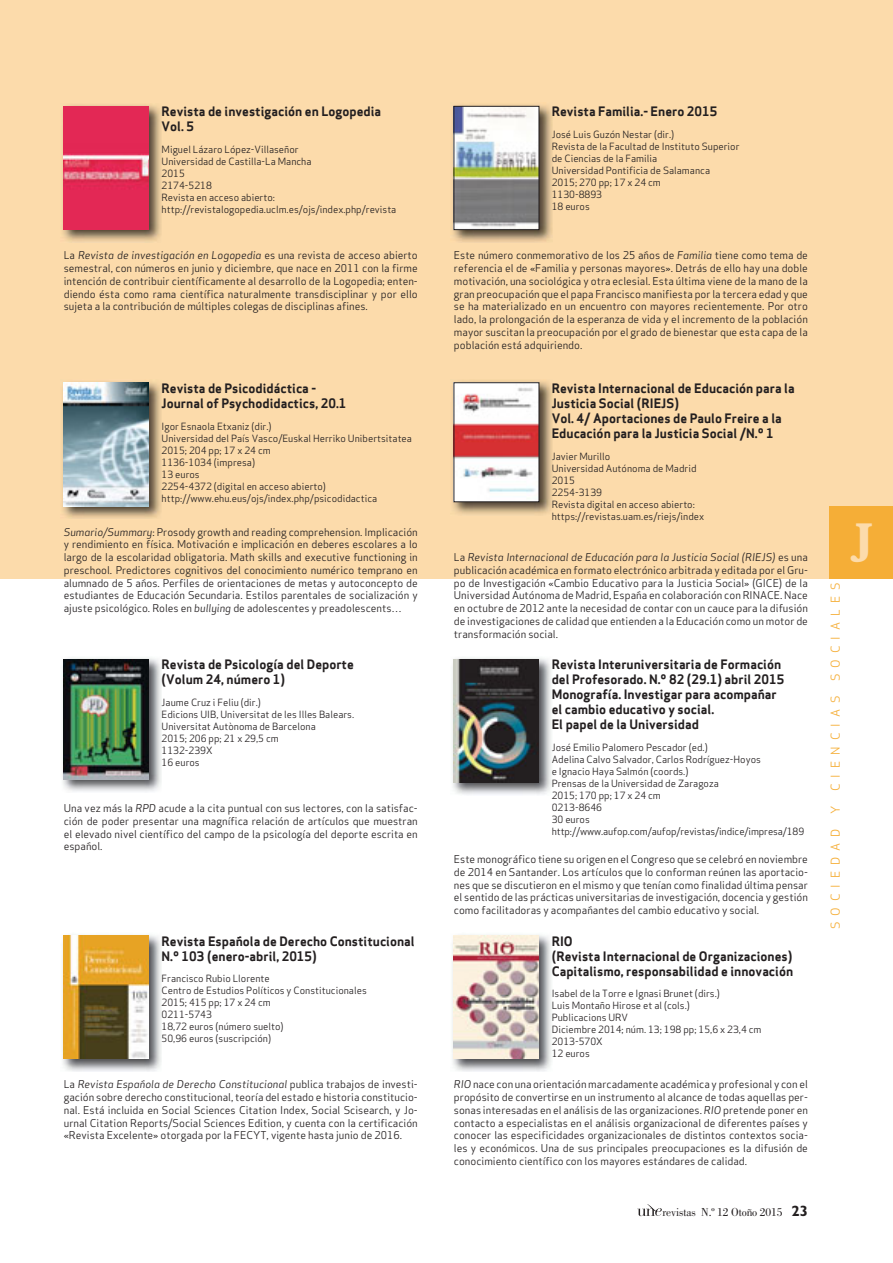
<style>
.page{position:relative;width:893px;height:1263px;background:#fff}
.page>*{position:absolute;margin:0;border:0;box-sizing:border-box;transform-origin:0 0}
.t1{font:700 43.5px "Aldine 721 BT";color:#fcdbab;scale:1.1 1}
.t2{font:12.75px/15px "Apex Sans Bold T";color:#231f20}
.t3{font:12px "Apex Sans Book T";letter-spacing:.5em;color:#f5ae37}
.t4{font:12px "Bodoni Std";letter-spacing:-.01em;color:#231f20;scale:.95 1}
.t5{font:10.5px/12.8px "Apex Sans Book T";color:#231f20;text-align:justify}
.t6{font:10.5px "Apex Sans Book Italic T";color:#231f20}
.t7{font:9.75px/12px "Apex Sans Book T";color:#231f20}
.s1{font-family:"Apex Sans Book T"}
.s2{font-family:"Apex Sans Book Italic T"}
.s3{font-family:"Gill Sans Std";font-weight:700;font-size:15px}
</style>
<div class="page">
<div style="left:0;top:0;width:893px;height:578px;background:#fcdbab"></div>
<div style="left:829px;top:506px;width:64px;height:72px;background:#f5ae37"></div>
<svg style="left:637px;top:1204px;width:25px;height:12px"></svg>
<img style="left:452px;top:935px;width:99px;height:137px">
<img style="left:454px;top:935px;width:85px;height:124px">
<img style="left:62px;top:935px;width:99px;height:137px">
<img style="left:64px;top:935px;width:85px;height:124px">
<img style="left:452px;top:658px;width:99px;height:137px">
<img style="left:454px;top:659px;width:85px;height:123px">
<img style="left:62px;top:658px;width:99px;height:134px">
<img style="left:64px;top:659px;width:85px;height:120px">
<img style="left:453px;top:381px;width:99px;height:134px">
<img style="left:456px;top:384px;width:81px;height:116px">
<img style="left:62px;top:382px;width:99px;height:137px">
<img style="left:64px;top:383px;width:85px;height:123px">
<img style="left:453px;top:105px;width:99px;height:137px">
<img style="left:456px;top:108px;width:81px;height:120px">
<div style="left:454px;top:106px;width:85px;height:124px;border:1px solid #231f20"></div>
<img style="left:62px;top:105px;width:99px;height:138px">
<img style="left:64px;top:106px;width:85px;height:124px">
<p class="t2" style="left:162px;top:104px;width:221px">Revista de investigación en Logopedia<br>Vol. 5</p>
<p class="t7" style="left:162px;top:143px;width:236px">Miguel Lázaro López-Villaseñor<br>Universidad de Castilla-La Mancha<br>2015<br>2174-5218<br>Revista en acceso abierto: http://revistalogopedia.uclm.es/ojs/index.php/revista</p>
<p class="t6" style="left:64px;top:249px;width:355px"><span class="s1">La</span> Revista de investigación en Logopedia <span class="s1">es una revista de acceso abierto</span></p>
<p class="t5" style="left:64px;top:262px;width:355px">semestral, con números en junio y diciembre, que nace en 2011 con la firme intención de contribuir científicamente al desarrollo de la Logopedia; enten&shy;diendo ésta como rama científica naturalmente transdisciplinar y por ello sujeta a la contribución de múltiples colegas de disciplinas afines.</p>
<p class="t2" style="left:162px;top:380px;width:186px">Revista de Psicodidáctica -<br>Journal of Psychodidactics, 20.1</p>
<p class="t7" style="left:162px;top:420px;width:252px">Igor Esnaola Etxaniz (dir.)<br>Universidad del País Vasco/Euskal Herriko Unibertsitatea 2015; 204 pp; 17 x 24 cm<br>1136-1034 (impresa)<br>13 euros<br>2254-4372 (digital en acceso abierto) http://www.ehu.eus/ojs/index.php/psicodidactica</p>
<p class="t5" style="left:64px;top:525px;width:355px"><span class="s2">Sumario/Summary</span>: Prosody growth and reading comprehension. Implicación y rendimiento en física. Motivación e implicación en deberes escolares a lo largo de la escolaridad obligatoria. Math skills and executive functioning in preschool. Predictores cognitivos del conocimiento numérico temprano en alumnado de 5 años. Perfiles de orientaciones de metas y autoconcepto de estudiantes de Educación Secundaria. Estilos parentales de socialización y ajuste psicológico. Roles en <span class="s2">bullying</span> de adolescentes y preadolescents…</p>
<p class="t2" style="left:162px;top:657px;width:194px">Revista de Psicología del Deporte (Volum 24, número 1)</p>
<p class="t7" style="left:162px;top:696px;width:194px">Jaume Cruz i Feliu (dir.)<br>Edicions UIB, Universitat de les Illes Balears.<br>Universitat Autònoma de Barcelona<br>2015; 206 pp; 21 x 29,5 cm<br>1132-239X<br>16 euros</p>
<p class="t5" style="left:64px;top:802px;width:355px">Una vez más la <span class="s2">RPD</span> acude a la cita puntual con sus lectores, con la satisfac&shy;ción de poder presentar una magnífica relación de artículos que muestran el elevado nivel científico del campo de la psicología del deporte escrita en español.</p>
<p class="t2" style="left:162px;top:933px;width:255px">Revista Española de Derecho Constitucional<br>N.º 103 (enero-abril, 2015)</p>
<p class="t7" style="left:162px;top:973px;width:207px">Francisco Rubio Llorente<br>Centro de Estudios Políticos y Constitucionales<br>2015; 415 pp; 17 x 24 cm<br>0211-5743<br>18,72 euros (número suelto)<br>50,96 euros (suscripción)</p>
<p class="t6" style="left:64px;top:1078px;width:355px"><span class="s1">La</span> Revista Española de Derecho Constitucional <span class="s1">publica trabajos de investi-</span></p>
<p class="t5" style="left:64px;top:1091px;width:355px">gación sobre derecho constitucional, teoría del estado e historia constitucio&shy;nal. Está incluida en Social Sciences Citation Index, Social Scisearch, y Jo&shy;urnal Citation Reports/Social Sciences Edition, y cuenta con la certificación «Revista Excelente» otorgada por la FECYT, vigente hasta junio de 2016.</p>
<p class="t2" style="left:552px;top:104px;width:167px">Revista Familia.- Enero 2015</p>
<p class="t7" style="left:552px;top:128px;width:189px">José Luis Guzón Nestar (dir.)<br>Revista de la Facultad de Instituto Superior de Ciencias de la Familia<br>Universidad Pontificia de Salamanca<br>2015; 270 pp; 17 x 24 cm<br>1130-8893<br>18 euros</p>
<p class="t5" style="left:454px;top:249px;width:355px">Este número conmemorativo de los 25 años de <span class="s2">Familia</span> tiene como tema de referencia el de «Familia y personas mayores». Detrás de ello hay una doble motivación, una sociológica y otra eclesial. Esta última viene de la mano de la gran preocupación que el papa Francisco manifiesta por la tercera edad y que se ha materializado en un encuentro con mayores recientemente. Por otro lado, la prolongación de la esperanza de vida y el incremento de la población mayor suscitan la preocupación por el grado de bienestar que esta capa de la población está adquiriendo.</p>
<p class="t2" style="left:552px;top:380px;width:244px">Revista Internacional de Educación para la Justicia Social (RIEJS)<br>Vol. 4/ Aportaciones de Paulo Freire a la Educación para la Justicia Social /N.º 1</p>
<p class="t7" style="left:552px;top:450px;width:154px">Javier Murillo<br>Universidad Autónoma de Madrid<br>2015<br>2254-3139<br>Revista digital en acceso abierto: https://revistas.uam.es/riejs/index</p>
<p class="t6" style="left:454px;top:550px;width:355px"><span class="s1">La</span> Revista Internacional de Educación para la Justicia Social (RIEJS) <span class="s1">es una</span></p>
<p class="t5" style="left:454px;top:564px;width:355px">publicación académica en formato electrónico arbitrada y editada por el Gru&shy;po de Investigación «Cambio Educativo para la Justicia Social» (GICE) de la Universidad Autónoma de Madrid, España en colaboración con RINACE. Nace en octubre de 2012 ante la necesidad de contar con un cauce para la difusión de investigaciones de calidad que entienden a la Educación como un motor de transformación social.</p>
<p class="t2" style="left:552px;top:657px;width:234px">Revista Interuniversitaria de Formación del Profesorado. N.º 82 (29.1) abril 2015<br>Monografía. Investigar para acompañar el cambio educativo y social.<br>El papel de la Universidad</p>
<p class="t7" style="left:552px;top:741px;width:254px">José Emilio Palomero Pescador (ed.)<br>Adelina Calvo Salvador, Carlos Rodríguez-Hoyos<br>e Ignacio Haya Salmón (coords.)<br>Prensas de la Universidad de Zaragoza<br>2015; 170 pp; 17 x 24 cm<br>0213-8646<br>30 euros http://www.aufop.com/aufop/revistas/indice/impresa/189</p>
<p class="t5" style="left:454px;top:853px;width:355px">Este monográfico tiene su origen en el Congreso que se celebró en noviembre de 2014 en Santander. Los artículos que lo conforman reúnen las aportacio&shy;nes que se discutieron en el mismo y que tenían como finalidad última pensar el sentido de las prácticas universitarias de investigación, docencia y gestión como facilitadoras y acompañantes del cambio educativo y social.</p>
<p class="t2" style="left:552px;top:933px;width:243px">RIO<br>(Revista Internacional de Organizaciones)<br>Capitalismo, responsabilidad e innovación</p>
<p class="t7" style="left:552px;top:988px;width:211px">Isabel de la Torre e Ignasi Brunet (dirs.)<br>Luis Montaño Hirose et al (cols.)<br>Publicacions URV<br>Diciembre 2014; núm. 13; 198 pp; 15,6 x 23,4 cm<br>2013-570X<br>12 euros</p>
<p class="t5" style="left:454px;top:1078px;width:355px"><span class="s2">RIO</span> nace con una orientación marcadamente académica y profesional y con el propósito de convertirse en un instrumento al alcance de todas aquellas per&shy;sonas interesadas en el análisis de las organizaciones. <span class="s2">RIO</span> pretende poner en contacto a especialistas en el análisis organizacional de diferentes países y conocer las especificidades organizacionales de distintos contextos socia&shy;les y económicos. Una de sus principales preocupaciones es la difusión de conocimiento científico con los mayores estándares de calidad.</p>
<p class="t4" style="left:662px;top:1207px;width:155px">revistas N.º 12 Otoño 2015 <span class="s3">23</span></p>
<p class="t3" style="left:828px;top:929px;width:348px;rotate:-90deg">SOCIEDAD Y CIENCIAS SOCIALES</p>
<h1 class="t1" style="left:852px;top:512px;width:21px">J</h1>
</div>
